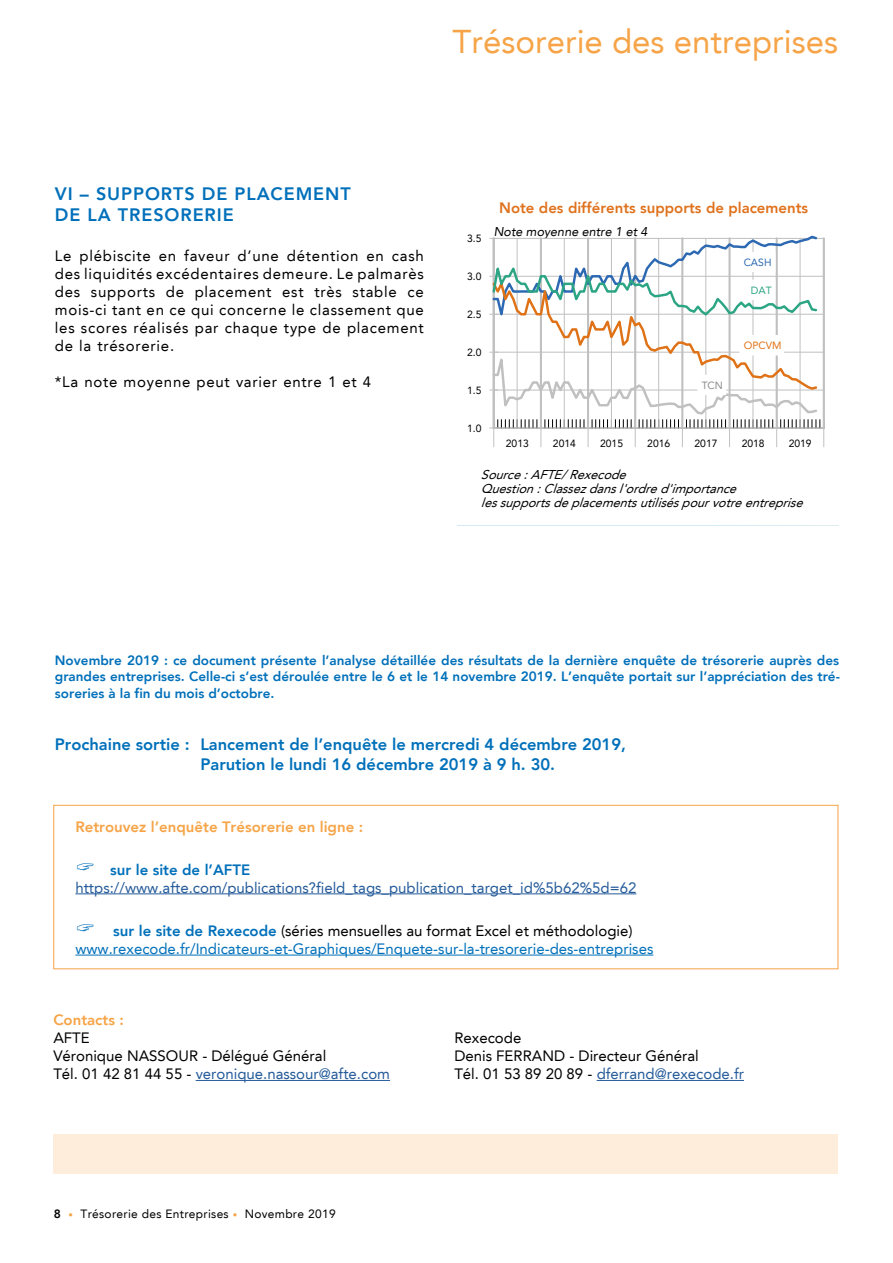
<style>
.page{position:relative;width:893px;height:1263px;background:#fff}
.page>*{position:absolute;margin:0;border:0;box-sizing:border-box;transform-origin:0 0}
.t1{font:33px "Avenir LT";color:#f6a447}
.t2{font:800 18px/21.6px "Avenir LT";letter-spacing:.05em;color:#0070ba}
.t3{font:800 16.5px/19.8px "Avenir LT";color:#0070ba}
.t4{font:800 15.15px "Avenir LT";color:#df721d}
.t5{font:15px/18px "Avenir LT";color:#000}
.t6{font:15px/18px "Avenir LT";color:#0070ba}
.t7{font:15px "Avenir LT";color:#255b9a}
.t8{font:800 15px "Avenir LT";color:#f6a447}
.t9{font:15px "Avenir LT";letter-spacing:.05em;color:#000}
.t10{font:800 15px "Avenir LT";color:#0070ba}
.t11{font:800 13.5px/16.2px "Avenir LT";color:#0070ba;text-align:justify}
.t12{font:italic 12.75px/14px "Avenir LT";color:#000}
.t13{font:italic 12.75px "Avenir LT";color:#000}
.t14{font:12px "Avenir LT";letter-spacing:.025em;color:#000}
.t15{font:10.5px "Avenir LT";color:#000}
.t16{font:10.5px "Avenir LT";color:#df7216}
.t17{font:10.5px "Avenir LT";color:#2c69b2}
.t18{font:10.5px "Avenir LT";color:#2ba584}
.t19{font:10.5px "Avenir LT";color:#8b8b8b}
.s1{font-weight:800}
.s2{color:#000}
.s3{color:#255b9a}
.s4{font-size:9px;color:#f6a447}
</style>
<div class="page">
<div style="left:53px;top:1134px;width:785px;height:40px;background:#feeddb"></div>
<hr style="left:75px;top:893px;width:561px;height:1px;background:#255b9a">
<hr style="left:75px;top:955px;width:578px;height:1px;background:#0070ba">
<div style="left:53px;top:805px;width:785px;height:164px;border:1px solid #f6a447"></div>
<hr style="left:196px;top:1080px;width:194px;height:1px;background:#255b9a">
<hr style="left:597px;top:1080px;width:147px;height:1px;background:#255b9a">
<hr style="left:823px;top:238px;width:2px;height:190px;background:#c0c0c0">
<svg style="left:490px;top:235px;width:334px;height:212px"></svg>
<div style="left:740px;top:252px;width:35px;height:20px;background:#fff"></div>
<div style="left:747px;top:280px;width:28px;height:19px;background:#fff"></div>
<div style="left:740px;top:336px;width:44px;height:19px;background:#fff"></div>
<div style="left:698px;top:375px;width:28px;height:19px;background:#fff"></div>
<h1 class="t1" style="left:452px;top:22px;width:387px">Trésorerie des entreprises</h1>
<p class="t2" style="left:55px;top:183px;width:297px">VI – SUPPORTS DE PLACEMENT<br>DE LA TRESORERIE</p>
<p class="t5" style="left:55px;top:247px;width:370px;text-align:justify">Le plébiscite en faveur d’une détention en cash des liquidités excédentaires demeure. Le palmarès des supports de placement est très stable ce mois-ci tant en ce qui concerne le classement que les scores réalisés par chaque type de placement de la trésorerie.</p>
<p class="t9" style="left:55px;top:373px;width:318px">*La note moyenne peut varier entre 1 et 4</p>
<p class="t15" style="left:467px;top:233px;width:16px">3.5</p>
<p class="t15" style="left:467px;top:270px;width:16px">3.0</p>
<p class="t15" style="left:467px;top:308px;width:16px">2.5</p>
<p class="t15" style="left:467px;top:346px;width:16px">2.0</p>
<p class="t15" style="left:467px;top:384px;width:16px">1.5</p>
<p class="t15" style="left:467px;top:422px;width:16px">1.0</p>
<p class="t4" style="left:499px;top:198px;width:310px">Note des différents supports de placements</p>
<p class="t13" style="left:494px;top:224px;width:155px">Note moyenne entre 1 et 4</p>
<p class="t17" style="left:744px;top:256px;width:29px">CASH</p>
<p class="t18" style="left:751px;top:284px;width:22px">DAT</p>
<p class="t19" style="left:702px;top:379px;width:23px">TCN</p>
<p class="t16" style="left:744px;top:340px;width:39px">OPCVM</p>
<p class="t15" style="left:506px;top:437px;width:24px">2013</p>
<p class="t15" style="left:553px;top:437px;width:24px">2014</p>
<p class="t15" style="left:600px;top:437px;width:24px">2015</p>
<p class="t15" style="left:647px;top:437px;width:24px">2016</p>
<p class="t15" style="left:694px;top:437px;width:24px">2017</p>
<p class="t15" style="left:742px;top:437px;width:24px">2018</p>
<p class="t15" style="left:789px;top:437px;width:24px">2019</p>
<p class="t12" style="left:481px;top:467px;width:328px">Source:AFTE/Rexecode<br>Question:Classezdansl'ordred'importance lessupportsdeplacementsutiliséspourvotreentreprise</p>
<p class="t11" style="left:55px;top:652px;width:786px">Novembre 2019 : ce document présente l’analyse détaillée des résultats de la dernière enquête de trésorerie auprès des grandes entreprises. Celle-ci s’est déroulée entre le 6 et le 14 novembre 2019. L’enquête portait sur l’appréciation des tré&shy;soreries à la fin du mois d’octobre.</p>
<p class="t3" style="left:200px;top:734px;width:427px;text-indent:-145px">Prochaine sortie : Lancement de l’enquête le mercredi 4 décembre 2019,<br>Parution le lundi 16 décembre 2019 à 9 h. 30.</p>
<p class="t8" style="left:75px;top:817px;width:289px">Retrouvez l’enquête Trésorerie en ligne :</p>
<p class="t10" style="left:110px;top:861px;width:141px">sur le site de l’AFTE</p>
<p class="t7" style="left:75px;top:879px;width:562px">https://www.afte.com/publications?field_tags_publication_target_id%5b62%5d=62</p>
<p class="t6" style="left:75px;top:922px;width:579px;text-indent:38px"><span class="s1">sur le site de Rexecode</span> <span class="s2">(séries mensuelles au format Excel et méthodologie) </span>www.rexecode.fr/Indicateurs-et-Graphiques/Enquete-sur-la-tresorerie-des-entreprises</p>
<p class="t8" style="left:53px;top:1011px;width:72px">Contacts :</p>
<p class="t5" style="left:53px;top:1029px;width:338px">AFTE<br>Véronique NASSOUR - Délégué Général<br>Tél. 01 42 81 44 55 - <span class="s3">veronique.nassour@afte.com</span></p>
<p class="t5" style="left:454px;top:1029px;width:291px">Rexecode<br>Denis FERRAND - Directeur Général<br>Tél. 01 53 89 20 89 - <span class="s3">dferrand@rexecode.fr</span></p>
<p class="t14" style="left:54px;top:1207px;width:283px"><span class="s1">8</span> <span class="s4">•</span> Trésorerie des Entreprises <span class="s4">•</span> Novembre 2019</p>
</div>
